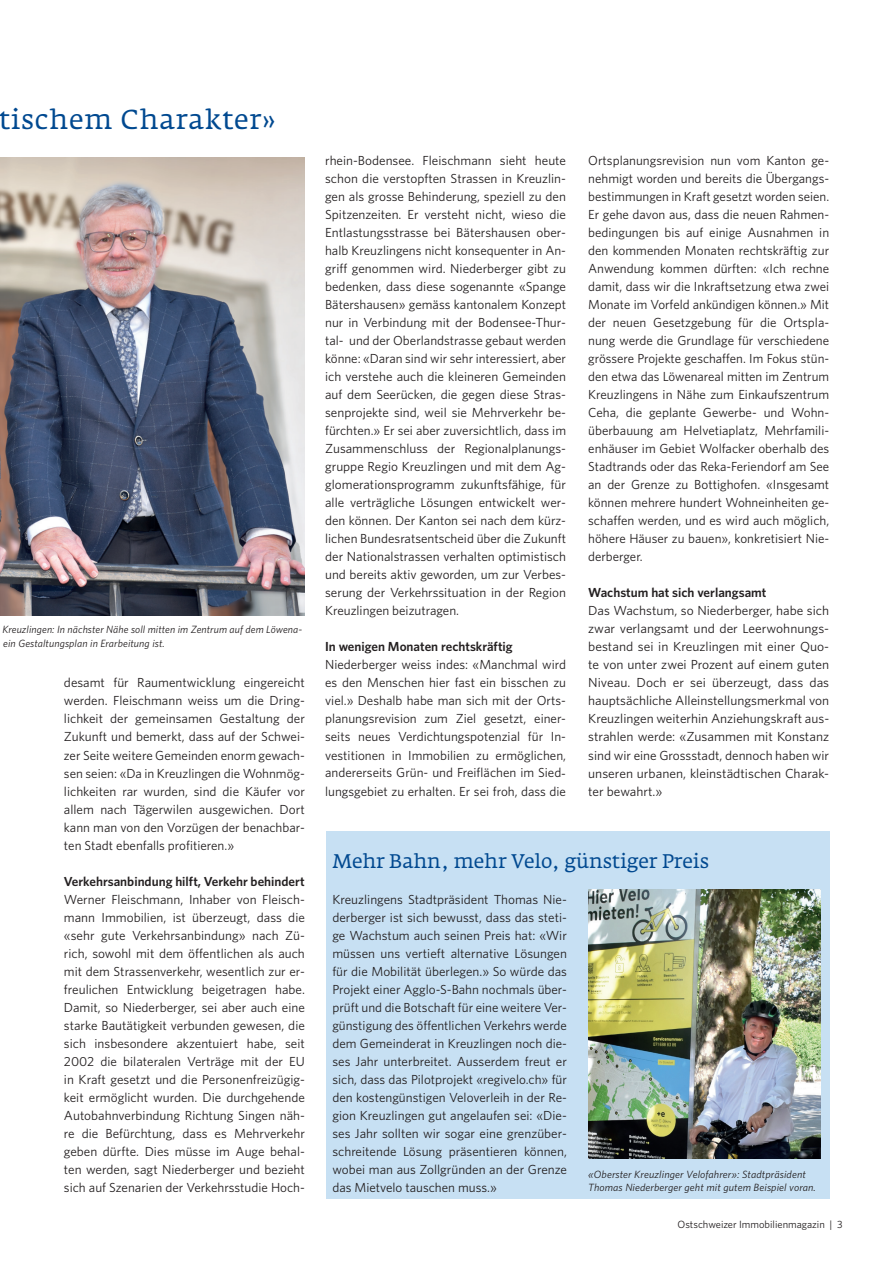
<style>
.page{position:relative;width:893px;height:1263px;background:#fff}
.page>*{position:absolute;margin:0;border:0;box-sizing:border-box;transform-origin:0 0}
.t1{font:27px "Fedra Serif A Std";letter-spacing:.025em;color:#014990}
.t2{font:19.5px "Fedra Serif A Std";letter-spacing:-.01em;color:#014990}
.t3{font:13.2px/18px "Whitney";color:#231f20;text-align:justify}
.t4{font:600 13.2px "Whitney";color:#231f20}
.t5{font:italic 10.5px/13.5px "Whitney";letter-spacing:.01em;color:#231f20}
.t6{font:italic 10.5px/13.5px "Whitney";letter-spacing:.01em;color:#231f20;scale:1.04 1}
.t7{font:10.5px "Whitney";color:#231f20}
</style>
<div class="page">
<img style="left:0;top:157px;width:305px;height:458px">
<div style="left:326px;top:831px;width:503px;height:368px;background:#c7e0f3"></div>
<img style="left:588px;top:890px;width:233px;height:269px">
<h1 class="t1" style="left:-1px;top:104px;width:279px">tischem Charakter»</h1>
<p class="t5" style="left:2px;top:623px;width:301px">Kreuzlingen: In nächster Nähe soll mitten im Zentrum auf dem Löwena&shy;ein Gestaltungsplan in Erarbeitung ist.</p>
<p class="t3" style="left:64px;top:673px;width:242px">desamt für Raumentwicklung eingereicht werden. Fleischmann weiss um die Dring&shy;lichkeit der gemeinsamen Gestaltung der Zukunft und bemerkt, dass auf der Schwei&shy;zer Seite weitere Gemeinden enorm gewach&shy;sen seien: «Da in Kreuzlingen die Wohnmög&shy;lichkeiten rar wurden, sind die Käufer vor allem nach Tägerwilen ausgewichen. Dort kann man von den Vorzügen der benachbar&shy;ten Stadt ebenfalls profitieren.»</p>
<p class="t4" style="left:64px;top:872px;width:242px">Verkehrsanbindung hilft, Verkehr behindert</p>
<p class="t3" style="left:64px;top:889px;width:242px">Werner Fleischmann, Inhaber von Fleisch&shy;mann Immobilien, ist überzeugt, dass die «sehr gute Verkehrsanbindung» nach Zü&shy;rich, sowohl mit dem öffentlichen als auch mit dem Strassenverkehr, wesentlich zur er&shy;freulichen Entwicklung beigetragen habe.<br>Damit, so Niederberger, sei aber auch eine starke Bautätigkeit verbunden gewesen, die sich insbesondere akzentuiert habe, seit 2002 die bilateralen Verträge mit der EU in Kraft gesetzt und die Personenfreizügig&shy;keit ermöglicht wurden. Die durchgehende Autobahnverbindung Richtung Singen näh&shy;re die Befürchtung, dass es Mehrverkehr geben dürfte. Dies müsse im Auge behal&shy;ten werden, sagt Niederberger und bezieht sich auf Szenarien der Verkehrsstudie Hoch-</p>
<p class="t3" style="left:325px;top:151px;width:242px">rhein-Bodensee. Fleischmann sieht heute schon die verstopften Strassen in Kreuzlin&shy;gen als grosse Behinderung, speziell zu den Spitzenzeiten. Er versteht nicht, wieso die Entlastungsstrasse bei Bätershausen ober&shy;halb Kreuzlingens nicht konsequenter in An&shy;griff genommen wird. Niederberger gibt zu bedenken, dass diese sogenannte «Spange Bätershausen» gemäss kantonalem Konzept nur in Verbindung mit der Bodensee-Thur&shy;tal- und der Oberlandstrasse gebaut werden könne: «Daran sind wir sehr interessiert, aber ich verstehe auch die kleineren Gemeinden auf dem Seerücken, die gegen diese Stras&shy;senprojekte sind, weil sie Mehrverkehr be&shy;fürchten.» Er sei aber zuversichtlich, dass im Zusammenschluss der Regionalplanungs&shy;gruppe Regio Kreuzlingen und mit dem Ag&shy;glomerationsprogramm zukunftsfähige, für alle verträgliche Lösungen entwickelt wer&shy;den können. Der Kanton sei nach dem kürz&shy;lichen Bundesratsentscheid über die Zukunft der Nationalstrassen verhalten optimistisch und bereits aktiv geworden, um zur Verbes&shy;serung der Verkehrssituation in der Region Kreuzlingen beizutragen.</p>
<p class="t4" style="left:325px;top:638px;width:189px">In wenigen Monaten rechtskräftig</p>
<p class="t3" style="left:325px;top:655px;width:242px">Niederberger weiss indes: «Manchmal wird es den Menschen hier fast ein bisschen zu viel.» Deshalb habe man sich mit der Orts&shy;planungsrevision zum Ziel gesetzt, einer&shy;seits neues Verdichtungspotenzial für In&shy;vestitionen in Immobilien zu ermöglichen, andererseits Grün- und Freiflächen im Sied&shy;lungsgebiet zu erhalten. Er sei froh, dass die</p>
<p class="t3" style="left:588px;top:151px;width:242px">Ortsplanungsrevision nun vom Kanton ge&shy;nehmigt worden und bereits die Übergangs&shy;bestimmungen in Kraft gesetzt worden seien.<br>Er gehe davon aus, dass die neuen Rahmen&shy;bedingungen bis auf einige Ausnahmen in den kommenden Monaten rechtskräftig zur Anwendung kommen dürften: «Ich rechne damit, dass wir die Inkraftsetzung etwa zwei Monate im Vorfeld ankündigen können.» Mit der neuen Gesetzgebung für die Ortspla&shy;nung werde die Grundlage für verschiedene grössere Projekte geschaffen. Im Fokus stün&shy;den etwa das Löwenareal mitten im Zentrum Kreuzlingens in Nähe zum Einkaufszentrum Ceha, die geplante Gewerbe- und Wohn&shy;überbauung am Helvetiaplatz, Mehrfamili&shy;enhäuser im Gebiet Wolfacker oberhalb des Stadtrands oder das Reka-Feriendorf am See an der Grenze zu Bottighofen. «Insgesamt können mehrere hundert Wohneinheiten ge&shy;schaffen werden, und es wird auch möglich, höhere Häuser zu bauen», konkretisiert Nie&shy;derberger.</p>
<p class="t4" style="left:588px;top:584px;width:180px">Wachstum hat sich verlangsamt</p>
<p class="t3" style="left:588px;top:601px;width:242px">Das Wachstum, so Niederberger, habe sich zwar verlangsamt und der Leerwohnungs&shy;bestand sei in Kreuzlingen mit einer Quo&shy;te von unter zwei Prozent auf einem guten Niveau. Doch er sei überzeugt, dass das hauptsächliche Alleinstellungsmerkmal von Kreuzlingen weiterhin Anziehungskraft aus&shy;strahlen werde: «Zusammen mit Konstanz sind wir eine Grossstadt, dennoch haben wir unseren urbanen, kleinstädtischen Charak&shy;ter bewahrt.»</p>
<h2 class="t2" style="left:332px;top:849px;width:378px">Mehr Bahn, mehr Velo, günstiger Preis</h2>
<p class="t3" style="left:332px;top:889px;width:236px">Kreuzlingens Stadtpräsident Thomas Nie&shy;derberger ist sich bewusst, dass das steti&shy;ge Wachstum auch seinen Preis hat: «Wir müssen uns vertieft alternative Lösungen für die Mobilität überlegen.» So würde das Projekt einer Agglo-S-Bahn nochmals über&shy;prüft und die Botschaft für eine weitere Ver&shy;günstigung des öffentlichen Verkehrs werde dem Gemeinderat in Kreuzlingen noch die&shy;ses Jahr unterbreitet. Ausserdem freut er sich, dass das Pilotprojekt «regivelo.ch» für den kostengünstigen Veloverleih in der Re&shy;gion Kreuzlingen gut angelaufen sei: «Die&shy;ses Jahr sollten wir sogar eine grenzüber&shy;schreitende Lösung präsentieren können, wobei man aus Zollgründen an der Grenze das Mietvelo tauschen muss.»</p>
<p class="t6" style="left:588px;top:1167px;width:220px">«Oberster Kreuzlinger Velofahrer»: Stadtpräsident<br>Thomas Niederberger geht mit gutem Beispiel voran.</p>
<p class="t7" style="left:677px;top:1217px;width:167px">Ostschweizer Immobilienmagazin | 3</p>
</div>
